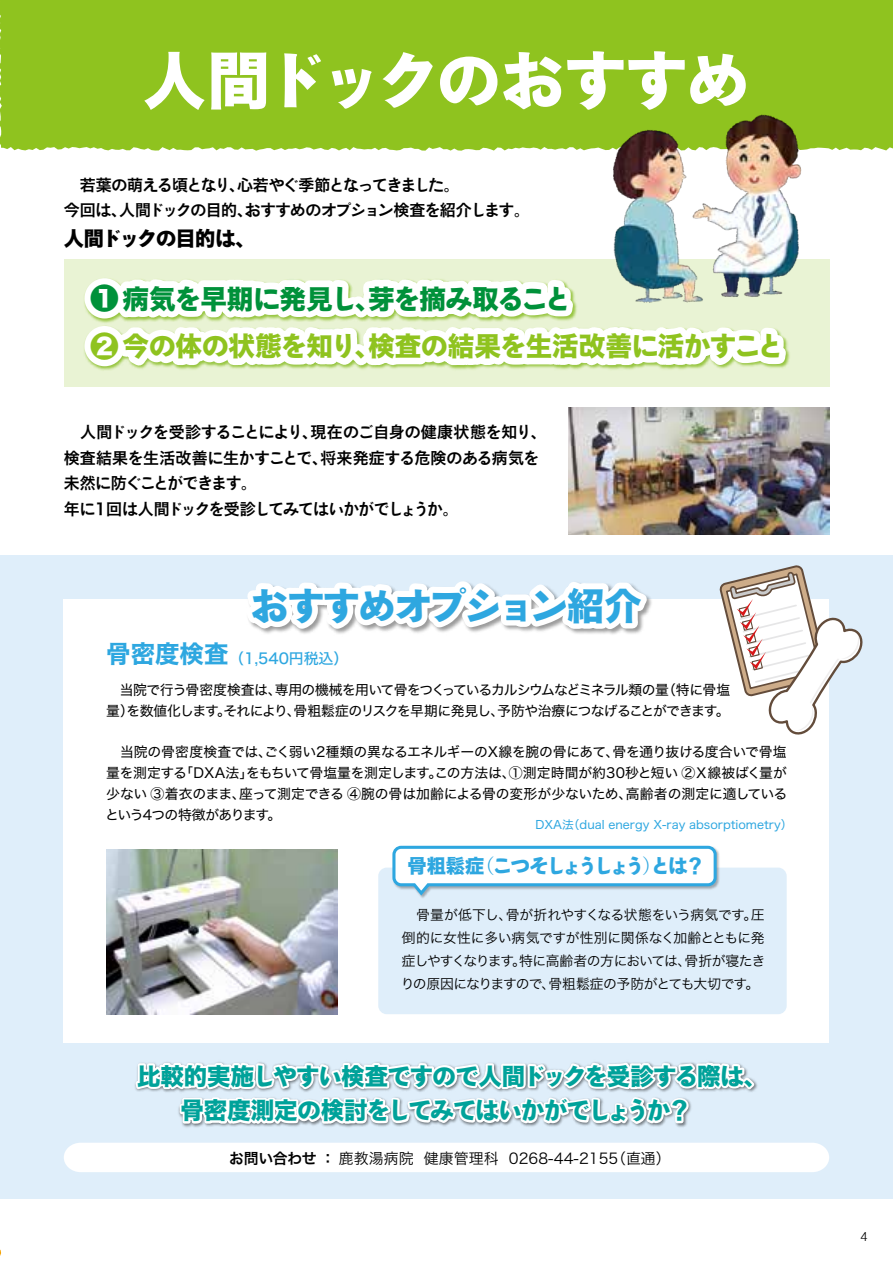
<style>
.page{position:relative;width:893px;height:1263px;background:#fff}
.page>*{position:absolute;margin:0;border:0;box-sizing:border-box;transform-origin:0 0}
.t1{font:62.7px "Hira Sans Old Std W8";letter-spacing:-.025em;color:#fff}
.t2{font:37.2px "Hira Sans Old Std W8";letter-spacing:-.045em;color:#2ea7e0}
.t3{font:26.55px/47.7px "Hira Sans Old Std W8";letter-spacing:-.005em;color:#8fc31f}
.t4{font:26.55px "Hira Sans Old Std W8";letter-spacing:-.025em;color:#00913a}
.t5{font:24.45px "Hira Kaku Std N W7";color:#2ea7e0}
.t6{font:23.4px/34.5px "Hira Sans Old Std W8";letter-spacing:-.03em;color:#00a29a}
.t7{font:20.25px "Hira Sans Old Std W8";letter-spacing:-.045em;color:#000}
.t8{font:19.2px "Hira Sans Old Std W8";letter-spacing:-.145em;color:#2ea7e0}
.t9{font:19.2px "Hira Sans Old Std W8";letter-spacing:-.08em;color:#2ea7e0}
.t10{font:15.9px/25.5px "Hira Sans Old Std W6";letter-spacing:-.045em;color:#000}
.t11{font:15.9px "Hira Sans Old Std W6";letter-spacing:-.08em;color:#000}
.t12{font:15.9px "Hira Sans Old Std W6";letter-spacing:-.025em;color:#000}
.t13{font:15.9px/25.5px "Hira Sans Old Std W6";letter-spacing:-.065em;color:#000}
.t14{font:15.9px "Hira Sans Old Std W6";letter-spacing:-.02em;color:#000}
.t15{font:14.85px "Hira Kaku Std N W3";letter-spacing:.005em;color:#000}
.t16{font:14.85px "Hira Kaku Std N W6";letter-spacing:-.02em;color:#000}
.t17{font:14.85px "Hira Kaku Std N W5";color:#2ea7e0}
.t18{font:13.8px/21px "Hira Kaku Std N W4";letter-spacing:-.03em;color:#000}
.t19{font:13.8px/21px "Hira Kaku Std N W4";letter-spacing:-.01em;color:#000}
.t20{font:13.8px/23.2px "Hira Kaku Std N W3";letter-spacing:-.03em;color:#000}
.t21{font:13.8px "Hira Kaku Std N W4";letter-spacing:-.075em;color:#000}
.t22{font:13.8px "Hira Kaku Std N W3";letter-spacing:-.075em;color:#000}
.t23{font:13.8px "Hira Kaku Std N W4";letter-spacing:-.065em;color:#000}
.t24{font:300 12.75px "Helvetica";color:#000}
.t25{font:11.7px "Hira Kaku Std N W4";color:#2ea7e0}
.s1{font-size:28.65px}
.s2{color:#00913a}
.s3{font-family:"Hira Kaku Std N W3"}
</style>
<div class="page">
<div style="left:0;top:0;width:893px;height:151px;background:#8fc31f"></div>
<div style="left:64px;top:259px;width:765px;height:128px;background:#e9f3d4"></div>
<div style="left:0;top:555px;width:893px;height:644px;background:#dfeefa"></div>
<div style="left:64px;top:599px;width:765px;height:444px;background:#fff"></div>
<img style="left:796px;top:110px;width:12px;height:151px">
<svg style="left:719px;top:565px;width:144px;height:170px"></svg>
<svg style="left:78px;top:0;width:718px;height:371px"></svg>
<div style="left:378px;top:867px;width:409px;height:147px;background:#dfeefa;border-radius:9px"></div>
<svg style="left:391px;top:845px;width:327px;height:53px"></svg>
<svg style="left:247px;top:581px;width:405px;height:54px"></svg>
<svg style="left:64px;top:1061px;width:765px;height:111px"></svg>
<img style="left:568px;top:407px;width:261px;height:128px">
<img style="left:106px;top:850px;width:232px;height:164px">
<h1 class="t1" style="left:143px;top:46px;width:608px">人間ドックのおすすめ</h1>
<p class="t11" style="left:64px;top:173px;width:397px">　若葉の萌える頃となり心若やぐ季節となってきました。</p>
<p class="t13" style="left:245px;top:173px;width:287px;text-indent:-16px">、<br>おすすめのオプション検査を紹介します。</p>
<p class="t11" style="left:119px;top:198px;width:135px">人間ドックの目的、</p>
<p class="t10" style="left:64px;top:198px;width:65px">今回は、</p>
<h3 class="t7" style="left:64px;top:228px;width:194px">人間ドックの目的は、</h3>
<h3 class="t4" style="left:90px;top:284px;width:482px"><span class="s1">❶</span>病気を早期に発見し芽を摘み取ること</h3>
<h3 class="t3" style="left:90px;top:275px;width:695px;text-indent:265px"><span class="s2">、<br></span><span class="s1">❷</span>今の体の状態を知り検査の結果を生活改善に活かすこと</h3>
<h3 class="t3" style="left:355px;top:323px;width:28px">、</h3>
<p class="t12" style="left:64px;top:420px;width:485px">　人間ドックを受診することにより現在のご自身の健康状態を知り、</p>
<p class="t10" style="left:302px;top:420px;width:17px">、</p>
<p class="t14" style="left:320px;top:446px;width:221px">将来発症する危険のある病気を</p>
<p class="t10" style="left:64px;top:446px;width:396px">検査結果を生活改善に生かすことで、<br>未然に防ぐことができます。<br>年に1回は人間ドックを受診してみてはいかがでしょうか。</p>
<h3 class="t5" style="left:106px;top:635px;width:124px">骨密度検査</h3>
<h2 class="t2" style="left:251px;top:585px;width:392px">おすすめオプション紹介</h2>
<p class="t17" style="left:229px;top:647px;width:121px">（1,540円税込(</p>
<p class="t18" style="left:127px;top:679px;width:605px;text-indent:-20px">　当院で行う骨密度検査は、<br>を数値化しますそれにより骨粗鬆症のリスクを早期に発見し予防や治療につなげることができます。</p>
<p class="t18" style="left:662px;top:679px;width:70px">（特に骨塩</p>
<p class="t21" style="left:275px;top:679px;width:396px">専用の機械を用いて骨をつくっているカルシウムなどミネラル類の量</p>
<p class="t18" style="left:106px;top:700px;width:29px">量）</p>
<p class="t18" style="left:217px;top:700px;width:15px">。</p>
<p class="t18" style="left:287px;top:700px;width:15px">、</p>
<p class="t18" style="left:490px;top:700px;width:15px">、</p>
<p class="t18" style="left:264px;top:741px;width:524px">ごく弱い2種類の異なるエネルギーのX線を腕の骨にあて骨を通り抜ける度合いで骨塩</p>
<p class="t19" style="left:246px;top:741px;width:542px;text-indent:-140px">　当院の骨密度検査では、<br>をもちいて骨塩量を測定しますこの方法は、①測定時間が約30秒と短い ②Ｘ線被ばく量が</p>
<p class="t18" style="left:605px;top:741px;width:15px">、</p>
<p class="t18" style="left:180px;top:762px;width:75px">「DXA法」</p>
<p class="t18" style="left:106px;top:762px;width:82px">量を測定する</p>
<p class="t18" style="left:428px;top:762px;width:15px">。</p>
<p class="t19" style="left:106px;top:783px;width:141px">少ない ③着衣のまま、</p>
<p class="t19" style="left:239px;top:783px;width:395px">座って測定できる ④腕の骨は加齢による骨の変形が少ないため、</p>
<p class="t19" style="left:626px;top:783px;width:163px">高齢者の測定に適している</p>
<p class="t23" style="left:105px;top:804px;width:178px">という4つの特徴があります。</p>
<p class="t25" style="left:568px;top:815px;width:226px">（dual energy X-ray absorptiometry(</p>
<p class="t25" style="left:535px;top:815px;width:40px">DXA法</p>
<h3 class="t8" style="left:475px;top:855px;width:232px">（こつそしょうしょうとは?</h3>
<h3 class="t9" style="left:643px;top:855px;width:21px">）</h3>
<h3 class="t9" style="left:408px;top:855px;width:78px">骨粗鬆症</h3>
<p class="t20" style="left:506px;top:902px;width:260px">骨が折れやすくなる状態をいう病気です圧。</p>
<p class="t20" style="left:402px;top:902px;width:112px">　骨量が低下し、</p>
<p class="t20" style="left:402px;top:926px;width:364px">倒的に女性に多い病気ですが性別に関係なく加齢とともに発</p>
<p class="t20" style="left:684px;top:949px;width:82px">骨折が寝たき</p>
<p class="t22" style="left:402px;top:950px;width:291px">症しやすくなります特に高齢者の方においては、</p>
<p class="t20" style="left:401px;top:949px;width:360px;text-indent:111px">。<br>りの原因になりますので骨粗鬆症の予防がとても大切です。</p>
<p class="t20" style="left:541px;top:972px;width:15px">、</p>
<h3 class="t6" style="left:181px;top:1059px;width:588px;text-indent:-43px">比較的実施しやすい検査ですので人間ドックを受診する際は、骨密度測定の検討をしてみてはいかがでしょうか?</h3>
<p class="t16" style="left:229px;top:1147px;width:186px">お問い合わせ：<span class="s3">鹿教湯病院</span></p>
<p class="t15" style="left:424px;top:1147px;width:76px">健康管理科</p>
<p class="t15" style="left:611px;top:1147px;width:61px">（直通(</p>
<p class="t15" style="left:509px;top:1147px;width:111px">0268-44-2155</p>
<p class="t24" style="left:860px;top:1226px;width:9px">4</p>
</div>
